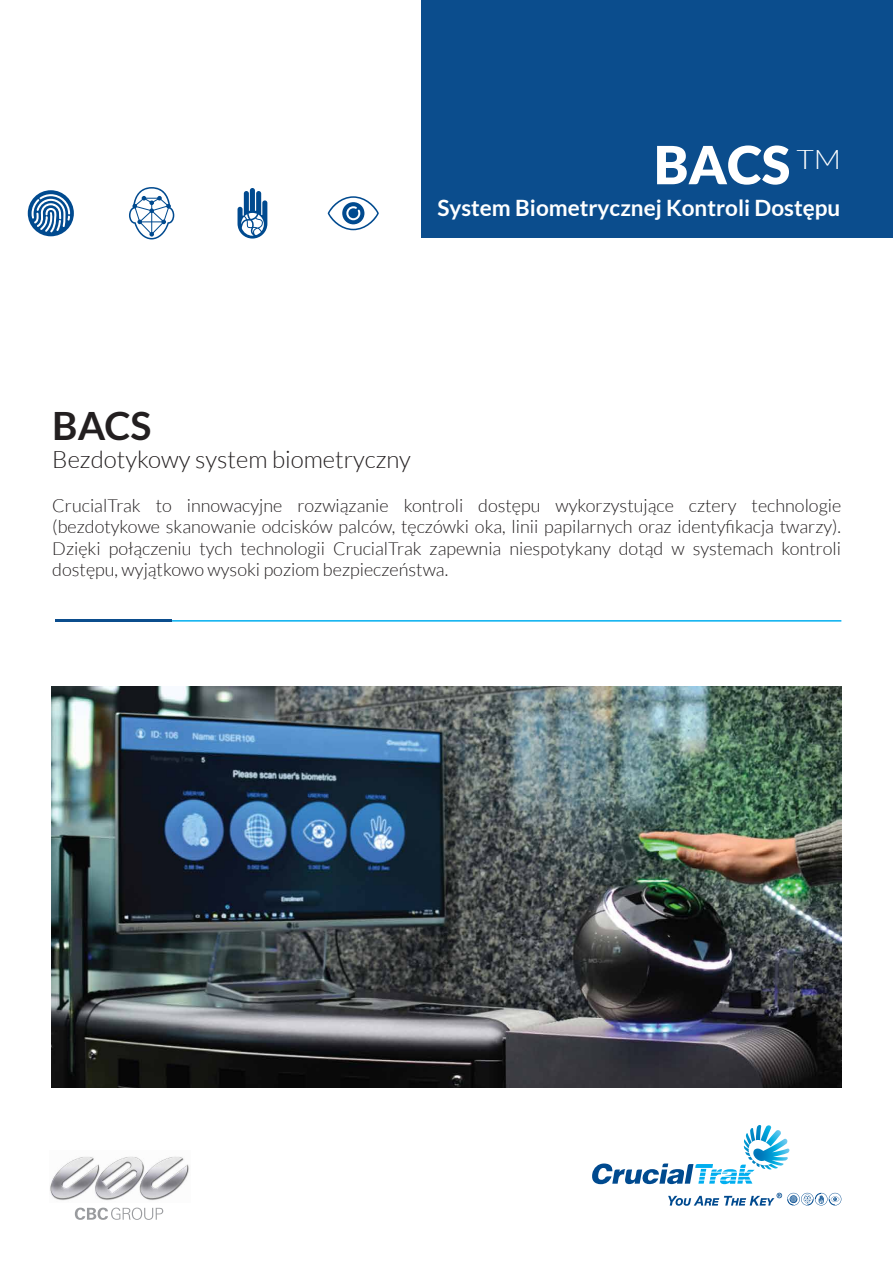
<style>
.page{position:relative;width:893px;height:1263px;background:#fff}
.page>*{position:absolute;margin:0;border:0;box-sizing:border-box;transform-origin:0 0}
.t1{font:900 52.65px "Lato";color:#fff}
.t2{font:700 39px "Lato";color:#231f20}
.t3{font:300 24px "Lato";color:#231f20}
.t4{font:700 22.5px "Lato";color:#fff}
.t5{font:300 18px/21.6px "Lato";color:#231f20;text-align:justify}
</style>
<div class="page">
<div style="left:421px;top:0;width:472px;height:238px;background:#0b4d8d"></div>
<div style="left:28px;top:190px;width:46px;height:46px;background:#004a8f;border-radius:50%"></div>
<svg style="left:32px;top:194px;width:38px;height:38px"></svg>
<svg style="left:129px;top:187px;width:45px;height:52px"></svg>
<svg style="left:328px;top:196px;width:51px;height:34px"></svg>
<svg style="left:238px;top:188px;width:29px;height:51px"></svg>
<hr style="left:172px;top:620px;width:669px;height:2px;background:#00aeef">
<hr style="left:55px;top:619px;width:117px;height:3px;background:#0b4d8d">
<svg style="left:592px;top:1125px;width:197px;height:59px"></svg>
<svg style="left:668px;top:1193px;width:173px;height:13px"></svg>
<img style="left:52px;top:687px;width:789px;height:400px">
<svg style="left:74px;top:1207px;width:90px;height:13px"></svg>
<img style="left:50px;top:1156px;width:139px;height:45px">
<h1 class="t1" style="left:654px;top:134px;width:189px">BACS <sup>TM</sup></h1>
<p class="t4" style="left:437px;top:195px;width:404px">System Biometrycznej Kontroli Dostępu</p>
<h2 class="t2" style="left:52px;top:403px;width:101px">BACS</h2>
<h3 class="t3" style="left:52px;top:447px;width:360px">Bezdotykowy system biometryczny</h3>
<p class="t5" style="left:52px;top:494px;width:790px">CrucialTrak to innowacyjne rozwiązanie kontroli dostępu wykorzystujące cztery technologie (bezdotykowe skanowanie odcisków palców, tęczówki oka, linii papilarnych oraz identyfikacja twarzy).<br>Dzięki połączeniu tych technologii CrucialTrak zapewnia niespotykany dotąd w systemach kontroli dostępu, wyjątkowo wysoki poziom bezpieczeństwa.</p>
</div>
